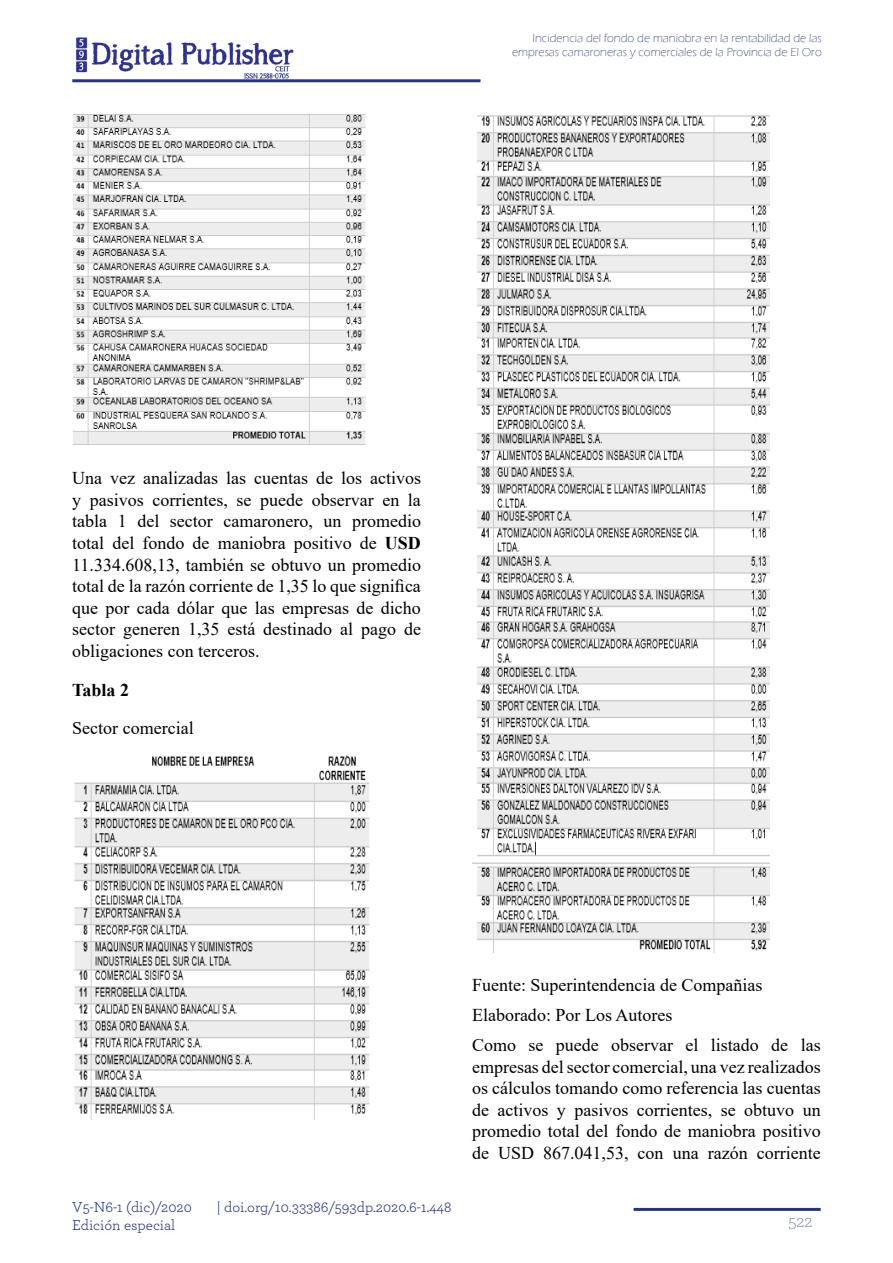
<style>
.page{position:relative;width:893px;height:1263px;background:#fff}
.page>*{position:absolute;margin:0;border:0;box-sizing:border-box;transform-origin:0 0}
.t1{font:18px/21.6px "Times New Roman";color:#000;text-align:justify}
.t2{font:700 18px "Times New Roman";color:#000}
.t3{font:200 18px "Archer";color:#283583}
.t4{font:15px/18px "Archer";color:#283583}
.t5{font:300 12px/14.4px "Eras ITC";color:#24387b;text-align:right}
.s1{font-weight:700}
</style>
<div class="page">
<hr style="left:72px;top:79px;width:408px;height:3px;background:#283583">
<img style="left:76px;top:37px;width:218px;height:42px">
<hr style="left:634px;top:1208px;width:187px;height:3px;background:#283583">
<img style="left:73px;top:115px;width:293px;height:330px">
<img style="left:74px;top:755px;width:296px;height:364px">
<img style="left:472px;top:115px;width:297px;height:837px">
<p class="t5" style="left:512px;top:31px;width:311px">Incidencia del fondo de maniobra en la rentabilidad de las empresas camaroneras y comerciales de la Provincia de El Oro</p>
<p class="t1" style="left:72px;top:467px;width:350px">Una vez analizadas las cuentas de los activos y pasivos corrientes, se puede observar en la tabla 1 del sector camaronero, un promedio total del fondo de maniobra positivo de <span class="s1">USD </span>11.334.608,13, también se obtuvo un promedio total de la razón corriente de 1,35 lo que significa que por cada dólar que las empresas de dicho sector generen 1,35 está destinado al pago de obligaciones con terceros.</p>
<p class="t2" style="left:72px;top:677px;width:58px">Tabla 2</p>
<p class="t1" style="left:72px;top:717px;width:123px">Sector comercial</p>
<p class="t4" style="left:72px;top:1197px;width:121px">V5-N6-1 (dic)/2020<br>Edición especial</p>
<p class="t4" style="left:217px;top:1197px;width:236px">| doi.org/10.33386/593dp.2020.6-1.448</p>
<p class="t1" style="left:472px;top:969px;width:350px;line-height:30.2px;text-align:left">Fuente: Superintendencia de Compañias<br>Elaborado: Por Los Autores<br>Como se puede observar el listado de las</p>
<p class="t1" style="left:472px;top:1055px;width:350px">empresas del sector comercial, una vez realizados os cálculos tomando como referencia las cuentas de activos y pasivos corrientes, se obtuvo un promedio total del fondo de maniobra positivo de USD 867.041,53, con una razón corriente</p>
<p class="t3" style="left:788px;top:1209px;width:26px">522</p>
</div>
